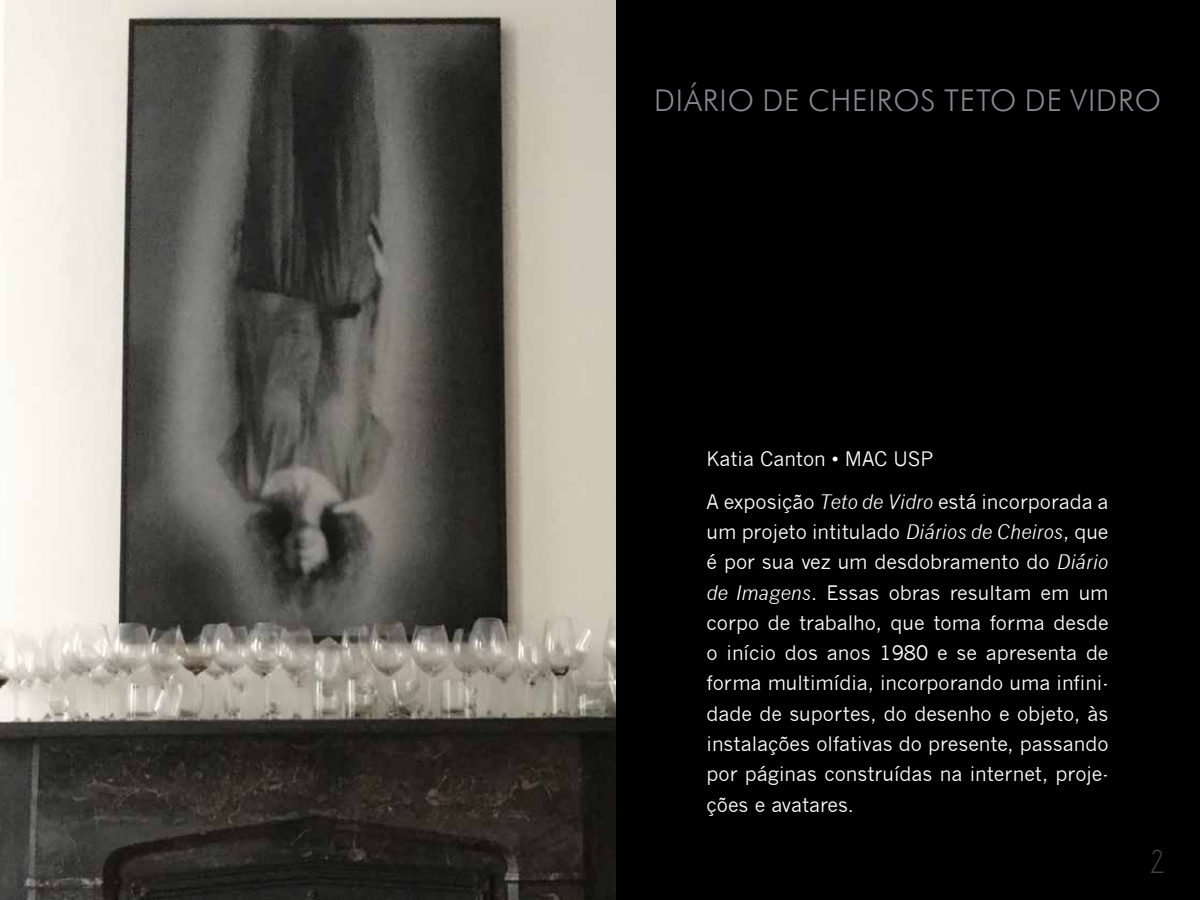
<style>
.page{position:relative;width:1200px;height:900px;background:#000}
.page>*{position:absolute;margin:0;border:0;box-sizing:border-box;transform-origin:0 0}
.t1{font:300 30px "Futura BT";letter-spacing:.03em;color:#88868b}
.t2{font:30px "Anson";color:#433e40}
.t3{font:19.5px/30.3px "News Gothic";color:#fff;text-align:justify}
.s1{font-style:italic}
</style>
<div class="page">
<img style="left:0;top:0;width:615px;height:900px">
<h1 class="t1" style="left:654px;top:82px;width:508px">DIÁRIO DE CHEIROS TETO DE VIDRO</h1>
<p class="t3" style="left:707px;top:444px;width:229px">Katia Canton • MAC USP</p>
<p class="t3" style="left:707px;top:487px;width:404px">A exposição <span class="s1">Teto de Vidro</span> está incorporada a um projeto intitulado <span class="s1">Diários de Cheiros</span>, que é por sua vez um desdobramento do <span class="s1">Diário de Imagens</span>. Essas obras resultam em um corpo de trabalho, que toma forma desde o início dos anos 1980 e se apresenta de forma multimídia, incorporando uma infini&shy;dade de suportes, do desenho e objeto, às instalações olfativas do presente, passando por páginas construídas na internet, proje&shy;ções e avatares.</p>
<h1 class="t2" style="left:1149px;top:848px;width:18px">2</h1>
</div>
